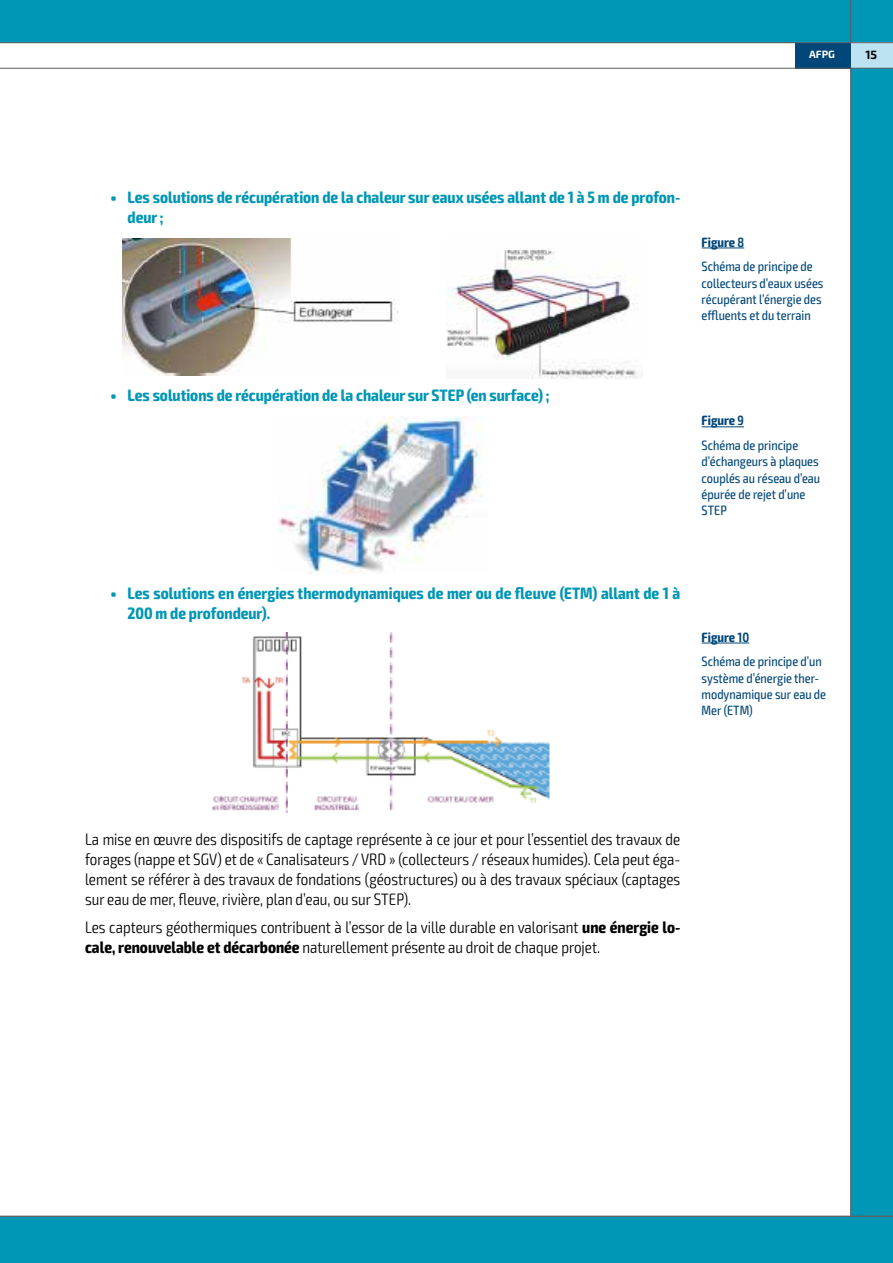
<style>
.page{position:relative;width:893px;height:1263px;background:#fff}
.page>*{position:absolute;margin:0;border:0;box-sizing:border-box;transform-origin:0 0}
.t1{font:300 condensed 16.5px/19.8px "Exo 2";color:#000;text-align:justify}
.t2{font:700 condensed 16.5px/19.8px "Exo 2";color:#0096b5}
.t3{font:condensed 13.5px/16.2px "Exo 2";color:#004678}
.t4{font:700 12px "Exo 2";color:#000}
.t5{font:700 10.5px "Exo 2";color:#fff}
.s1{font-weight:900;font-stretch:normal}
.s2{font-weight:700}
.s3{font-weight:600}
</style>
<div class="page">
<div style="left:0;top:0;width:893px;height:43px;background:#0096b5"></div>
<div style="left:850px;top:0;width:43px;height:1216px;background:#0096b5"></div>
<div style="left:850px;top:43px;width:43px;height:25px;background:#bde3f2"></div>
<div style="left:0;top:1217px;width:893px;height:46px;background:#0096b5"></div>
<div style="left:795px;top:43px;width:55px;height:25px;background:#004678"></div>
<hr style="left:0;top:42px;width:893px;height:1px;background:#5e5e62">
<hr style="left:0;top:68px;width:893px;height:1px;background:#5e5e62">
<hr style="left:0;top:1216px;width:893px;height:1px;background:#5e5e62">
<hr style="left:702px;top:248px;width:42px;height:1px;background:#004678">
<img style="left:123px;top:239px;width:276px;height:136px">
<img style="left:446px;top:249px;width:192px;height:129px">
<img style="left:278px;top:416px;width:205px;height:158px">
<hr style="left:702px;top:426px;width:42px;height:1px;background:#004678">
<img style="left:212px;top:632px;width:338px;height:180px">
<hr style="left:702px;top:643px;width:47px;height:1px;background:#004678">
<p class="t5" style="left:809px;top:47px;width:27px">AFPG</p>
<p class="t4" style="left:865px;top:46px;width:13px">15</p>
<p class="t2" style="left:128px;top:188px;width:554px;text-indent:-17px"><span class="s1">•</span> Les solutions de récupération de la chaleur sur eaux usées allant de 1 à 5 m de profon&shy;deur ;</p>
<p class="t3" style="left:702px;top:230px;width:112px;line-height:24.8px"><span class="s2">Figure</span> <span class="s3">8<br></span>Schéma de principe de</p>
<p class="t3" style="left:702px;top:275px;width:123px">collecteurs d’eaux usées récupérant l’énergie des effluents et du terrain</p>
<p class="t2" style="left:111px;top:386px;width:440px"><span class="s1">•</span> Les solutions de récupération de la chaleur sur STEP (en surface) ;</p>
<p class="t3" style="left:702px;top:409px;width:98px;line-height:24.8px"><span class="s2">Figure</span> <span class="s3">9<br></span>Schéma de principe</p>
<p class="t3" style="left:702px;top:454px;width:120px">d’échangeurs à plaques couplés au réseau d’eau épurée de rejet d’une<br>STEP</p>
<p class="t2" style="left:128px;top:584px;width:554px;text-indent:-17px"><span class="s1">•</span> Les solutions en énergies thermodynamiques de mer ou de fleuve (ETM) allant de 1 à<br>200 m de profondeur).</p>
<p class="t3" style="left:702px;top:625px;width:122px;line-height:24.8px"><span class="s2">Figure</span> <span class="s3">10<br></span>Schéma de principe d’un</p>
<p class="t3" style="left:702px;top:670px;width:126px">système d’énergie ther&shy;modynamique sur eau de<br>Mer (ETM)</p>
<p class="t1" style="left:85px;top:830px;width:597px">La mise en œuvre des dispositifs de captage représente à ce jour et pour l’essentiel des travaux de forages (nappe et SGV) et de « Canalisateurs / VRD » (collecteurs / réseaux humides). Cela peut éga&shy;lement se référer à des travaux de fondations (géostructures) ou à des travaux spéciaux (captages sur eau de mer, fleuve, rivière, plan d’eau, ou sur STEP).</p>
<p class="t1" style="left:85px;top:917px;width:597px">Les capteurs géothermiques contribuent à l’essor de la ville durable en valorisant <span class="s2">une énergie lo&shy;cale, renouvelable et décarbonée</span> naturellement présente au droit de chaque projet.</p>
</div>
